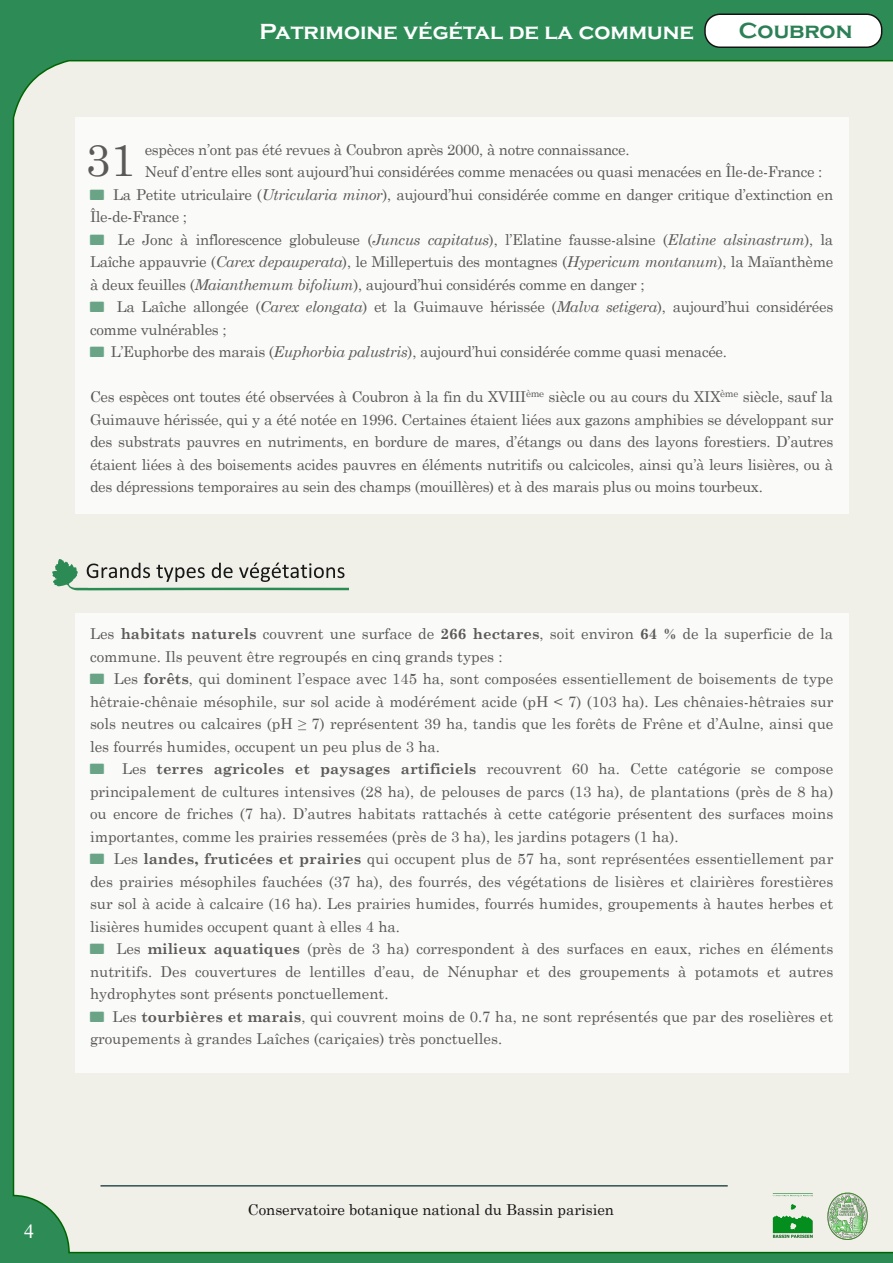
<style>
.page{position:relative;width:893px;height:1263px;background:#2d8b56}
.page>*{position:absolute;margin:0;border:0;box-sizing:border-box;transform-origin:0 0}
.t1{font:45px "Century Schoolbook";color:rgb(22 20 19/.7)}
.t2{font:30px "Angsana New";color:#fff}
.t3{font:700 22.5px "Copperplate Gothic";color:#fff}
.t4{font:700 22.5px "Copperplate Gothic";color:#2c8055}
.t5{font:15px/22.5px "Century Schoolbook";color:rgb(22 20 19/.7);text-align:justify}
.t6{font:15px "Century Schoolbook";letter-spacing:-.02em;color:rgb(22 20 19/.7)}
.t7{font:15px "Century Schoolbook";color:#161413}
.s1{font-family:"ESRI Surveyor";color:rgb(44 128 85/.7)}
.s2{font-style:italic}
.s3{font-weight:700}
</style>
<div class="page">
<div style="left:13px;top:60px;width:880px;height:1193px;background:#f0f0e8"></div>
<img style="left:769px;top:1190px;width:49px;height:49px">
<img style="left:825px;top:1190px;width:45px;height:52px">
<hr style="left:100px;top:1185px;width:628px;height:1px;background:#2f4f4f">
<div style="left:75px;top:117px;width:773px;height:397px;background:#fafaf8"></div>
<div style="left:705px;top:14px;width:177px;height:33px;background:#fff;border-radius:15px"></div>
<div style="left:704px;top:14px;width:178px;height:34px;border:2px solid #161413;border-radius:15px"></div>
<div style="left:75px;top:613px;width:773px;height:459px;background:#fafaf8"></div>
<img style="left:53px;top:560px;width:295px;height:34px">
<h3 class="t3" style="left:260px;top:19px;width:436px">Patrimoine végétal de la commune</h3>
<h3 class="t4" style="left:739px;top:18px;width:115px">Coubron</h3>
<p class="t6" style="left:145px;top:140px;width:486px">espèces n’ont pas été revues à Coubron après 2000, à notre connaissance.</p>
<p class="t6" style="left:145px;top:162px;width:679px">Neuf d’entre elles sont aujourd’hui considérées comme menacées ou quasi menacées en Île-de-France :</p>
<p class="t6" style="left:90px;top:185px;width:745px"><span class="s1">M</span> La Petite utriculaire (<span class="s2">Utricularia minor</span>), aujourd’hui considérée comme en danger critique d’extinction en</p>
<p class="t6" style="left:90px;top:207px;width:98px">Île-de-France ;</p>
<p class="t6" style="left:90px;top:230px;width:745px"><span class="s1">M</span> Le Jonc à inflorescence globuleuse (<span class="s2">Juncus capitatus</span>), l’Elatine fausse-alsine (<span class="s2">Elatine alsinastrum</span>), la</p>
<p class="t6" style="left:90px;top:252px;width:745px">Laîche appauvrie (<span class="s2">Carex depauperata</span>), le Millepertuis des montagnes (<span class="s2">Hypericum montanum</span>), la Maïanthème</p>
<p class="t6" style="left:90px;top:275px;width:556px">à deux feuilles (<span class="s2">Maianthemum bifolium</span>), aujourd’hui considérés comme en danger ;</p>
<p class="t6" style="left:90px;top:297px;width:745px"><span class="s1">M</span> La Laîche allongée (<span class="s2">Carex elongata</span>) et la Guimauve hérissée (<span class="s2">Malva setigera</span>), aujourd’hui considérées</p>
<p class="t6" style="left:90px;top:320px;width:138px">comme vulnérables ;</p>
<p class="t6" style="left:90px;top:342px;width:638px"><span class="s1">M</span> L’Euphorbe des marais (<span class="s2">Euphorbia palustris</span>), aujourd’hui considérée comme quasi menacée.</p>
<p class="t5" style="left:90px;top:385px;width:745px">Ces espèces ont toutes été observées à Coubron à la fin du XVIII<sup>ème</sup> siècle ou au cours du XIX<sup>ème</sup> siècle, sauf la Guimauve hérissée, qui y a été notée en 1996. Certaines étaient liées aux gazons amphibies se développant sur des substrats pauvres en nutriments, en bordure de mares, d’étangs ou dans des layons forestiers. D’autres étaient liées à des boisements acides pauvres en éléments nutritifs ou calcicoles, ainsi qu’à leurs lisières, ou à des dépressions temporaires au sein des champs (mouillères) et à des marais plus ou moins tourbeux.</p>
<h1 class="t1" style="left:86px;top:131px;width:52px">31</h1>
<p class="t5" style="left:90px;top:622px;width:745px;text-align:left">Les <span class="s3">habitats naturels</span> couvrent une surface de <span class="s3">266 hectares</span>, soit environ <span class="s3">64 %</span> de la superficie de la commune. Ils peuvent être regroupés en cinq grands types :<br><span class="s1">M</span> Les <span class="s3">forêts</span>, qui dominent l’espace avec 145 ha, sont composées essentiellement de boisements de type hêtraie-chênaie mésophile, sur sol acide à modérément acide (pH &lt; 7) (103 ha). Les chênaies-hêtraies sur sols neutres ou calcaires (pH ≥ 7) représentent 39 ha, tandis que les forêts de Frêne et d’Aulne, ainsi que les fourrés humides, occupent un peu plus de 3 ha.<br><span class="s1">M</span> Les <span class="s3">terres agricoles et paysages artificiels</span> recouvrent 60 ha. Cette catégorie se compose principalement de cultures intensives (28 ha), de pelouses de parcs (13 ha), de plantations (près de 8 ha) ou encore de friches (7 ha). D’autres habitats rattachés à cette catégorie présentent des surfaces moins importantes, comme les prairies ressemées (près de 3 ha), les jardins potagers (1 ha).<br><span class="s1">M</span> Les <span class="s3">landes, fruticées et prairies</span> qui occupent plus de 57 ha, sont représentées essentiellement par des prairies mésophiles fauchées (37 ha), des fourrés, des végétations de lisières et clairières forestières sur sol à acide à calcaire (16 ha). Les prairies humides, fourrés humides, groupements à hautes herbes et lisières humides occupent quant à elles 4 ha.<br><span class="s1">M</span> Les <span class="s3">milieux aquatiques</span> (près de 3 ha) correspondent à des surfaces en eaux, riches en éléments nutritifs. Des couvertures de lentilles d’eau, de Nénuphar et des groupements à potamots et autres hydrophytes sont présents ponctuellement.<br><span class="s1">M</span> Les <span class="s3">tourbières et marais</span>, qui couvrent moins de 0.7 ha, ne sont représentés que par des roselières et groupements à grandes Laîches (cariçaies) très ponctuelles.</p>
<h2 class="t2" style="left:24px;top:1210px;width:11px">4</h2>
<p class="t7" style="left:248px;top:1200px;width:368px">Conservatoire botanique national du Bassin parisien</p>
</div>
